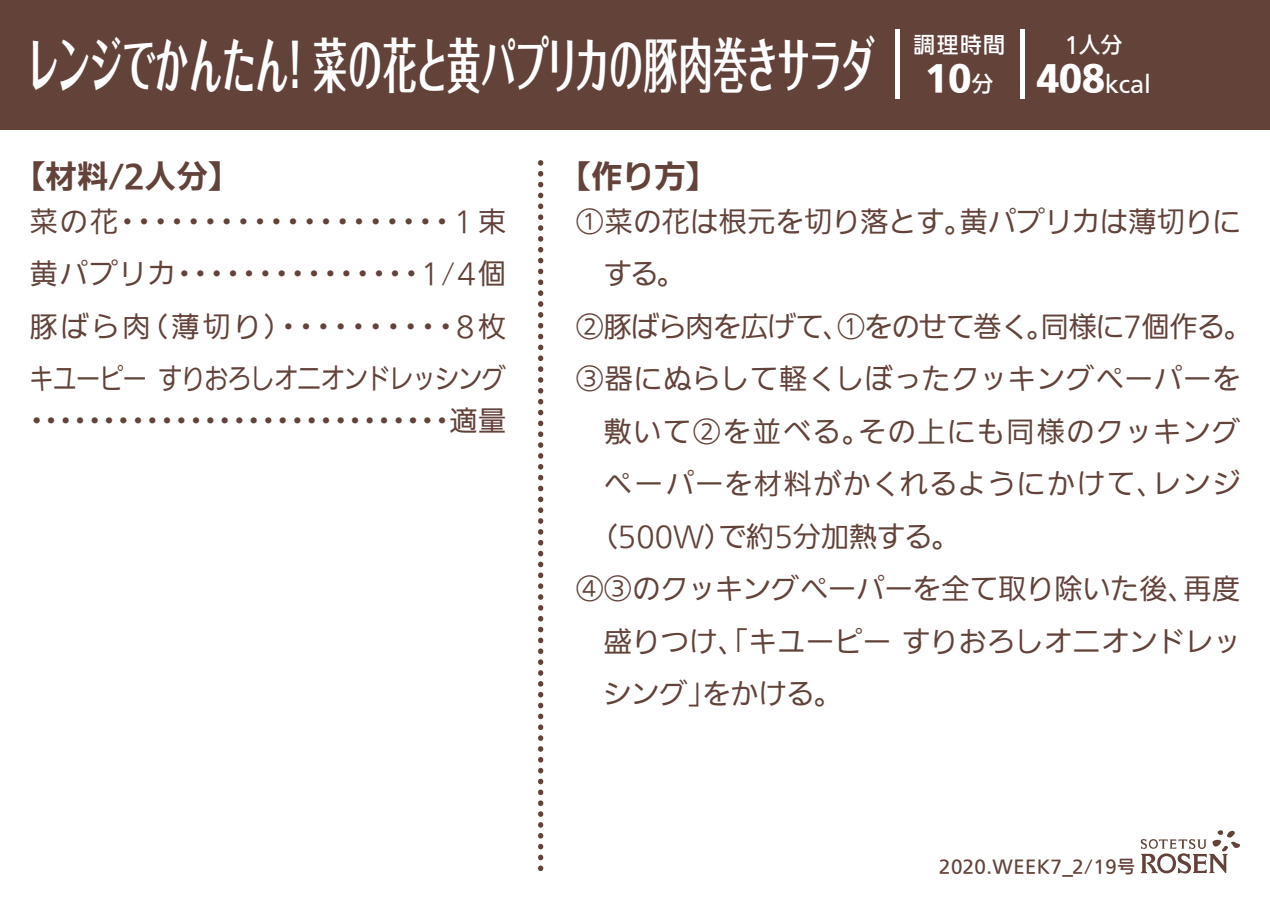
<style>
.page{position:relative;width:1270px;height:903px;background:#fff}
.page>*{position:absolute;margin:0;border:0;box-sizing:border-box;transform-origin:0 0}
.t1{font:700 59.5px "Folk Pro";letter-spacing:-.03em;color:#fff;scale:.57 1}
.t2{font:800 35px "Iwa UD Go Dsp Pro";color:#fff}
.t3{font:700 31.5px "Iwa UD Go Dsp Pro";color:#624239}
.t4{font:100 28px/52.5px "Iwa UD Go Dsp Pro";letter-spacing:.015em;color:#624239;text-align:justify}
.t5{font:100 28px "Iwa UD Go Dsp Pro";letter-spacing:-.02em;color:#624239}
.t6{font:100 28px "Iwa UD Go Dsp Pro";letter-spacing:.035em;color:#624239}
.t7{font:100 28px "Iwa UD Go Dsp Pro";letter-spacing:.065em;color:#624239}
.t8{font:100 28px "Iwa UD Go Dsp Pro";letter-spacing:.055em;color:#624239}
.t9{font:500 22.05px/39.2px "Iwa UD Go Dsp Pro";color:#fff;text-align:center}
.t10{font:500 17.5px "Iwa UD Go Dsp Pro";letter-spacing:.03em;color:#624239}
.s1{font-weight:800;font-size:35px}
.s2{font-weight:500;font-size:22.05px}
</style>
<div class="page">
<div style="left:0;top:0;width:1270px;height:129px;background:#624239"></div>
<svg style="left:1141px;top:830px;width:99px;height:43px"></svg>
<svg style="left:538px;top:160px;width:5px;height:711px"></svg>
<hr style="left:1020px;top:30px;width:4px;height:69px;background:#fff">
<hr style="left:896px;top:30px;width:4px;height:69px;background:#fff">
<h1 class="t1" style="left:26px;top:14px;width:1489px">レンジでかんたん！ 菜の花と黄パプリカの豚肉巻きサラダ</h1>
<p class="t9" style="left:1036px;top:26px;width:116px">1人分<br><span class="s1">408</span>kcal</p>
<p class="t9" style="left:914px;top:26px;width:93px">調理時間</p>
<p class="t2" style="left:926px;top:52px;width:69px">10<span class="s2">分</span></p>
<p class="t3" style="left:14px;top:152px;width:227px">【材料/2人分】</p>
<p class="t3" style="left:560px;top:152px;width:159px">【作り方】</p>
<p class="t4" style="left:29px;top:196px;width:478px">菜の花・・・・・・・・・・・・・・・・・・・・１束黄パプリカ・・・・・・・・・・・・・・・1/4個豚ばら肉（薄切り）・・・・・・・・・・8枚キユーピー すりおろしオニオンドレッシング</p>
<p class="t4" style="left:23px;top:396px;width:485px">・・・・・・・・・・・・・・・・・・・・・・・・・・・・・適量</p>
<p class="t4" style="left:576px;top:196px;width:666px">①菜の花は根元を切り落とす。黄パプリカは薄切りに</p>
<p class="t4" style="left:603px;top:249px;width:84px">する。</p>
<p class="t5" style="left:576px;top:307px;width:678px">②豚ばら肉を広げて、①をのせて巻く。同様に7個作る。</p>
<p class="t6" style="left:576px;top:359px;width:666px">③器にぬらして軽くしぼったクッキングペーパーを</p>
<p class="t7" style="left:604px;top:412px;width:638px">敷いて②を並べる。その上にも同様のクッキング</p>
<p class="t8" style="left:603px;top:464px;width:639px">ペーパーを材料がかくれるようにかけて、レンジ</p>
<p class="t4" style="left:590px;top:511px;width:372px">（500W）で約5分加熱する。</p>
<p class="t4" style="left:576px;top:564px;width:666px">④③のクッキングペーパーを全て取り除いた後、再度</p>
<p class="t4" style="left:604px;top:616px;width:639px">盛りつけ、「キユーピー すりおろしオニオンドレッ</p>
<p class="t4" style="left:603px;top:669px;width:241px">シング」をかける。</p>
<p class="t10" style="left:939px;top:853px;width:198px">2020.WEEK7_2/19号</p>
</div>
